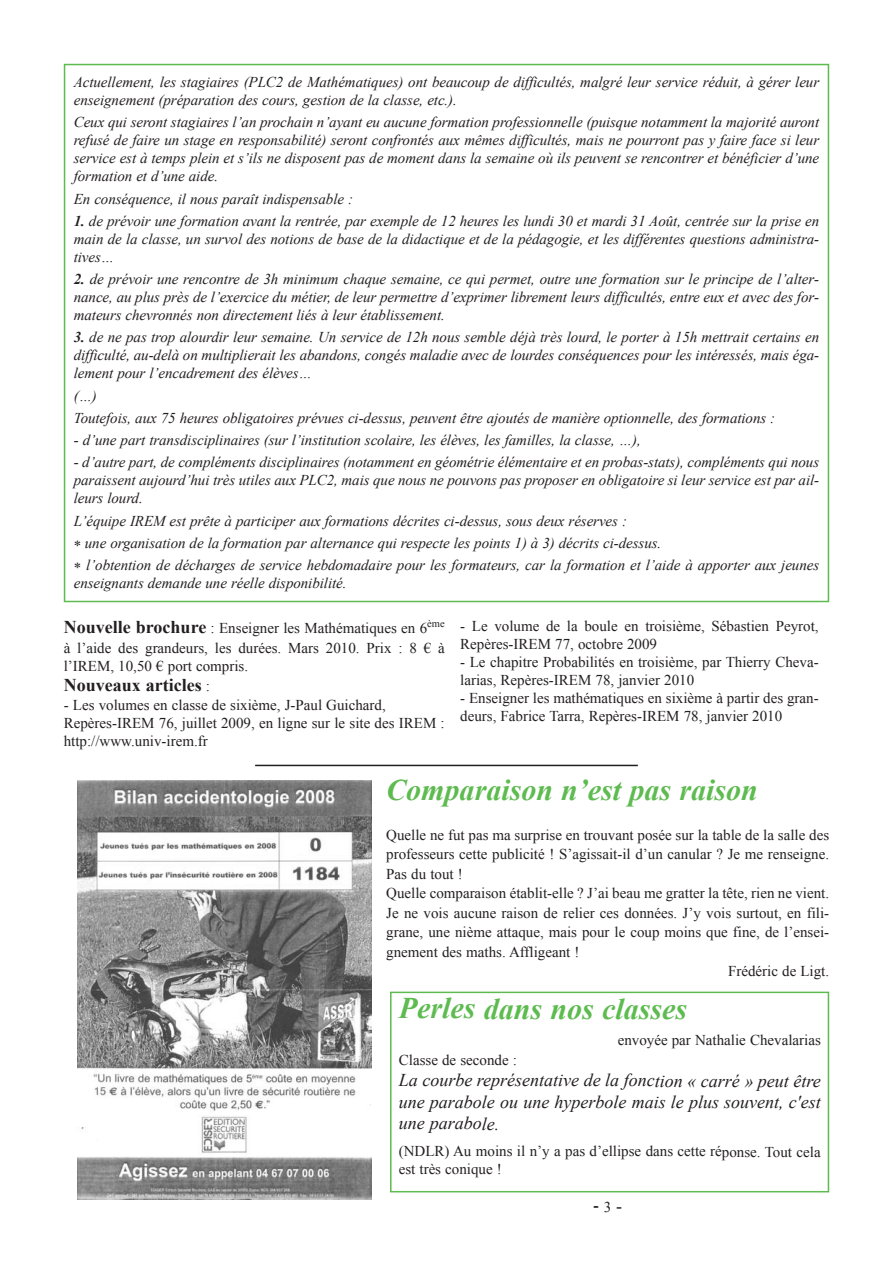
<style>
.page{position:relative;width:893px;height:1263px;background:#fff}
.page>*{position:absolute;margin:0;border:0;box-sizing:border-box;transform-origin:0 0}
.t1{font:italic 700 30px "Times New Roman";color:#5ebb50}
.t2{font:italic 18px/21.5px "Times New Roman";color:#231f20;text-align:justify}
.t3{font:700 18px "Times New Roman";color:#231f20}
.t4{font:18px "Helvetica";color:#231f20}
.t5{font:italic 15px/18px "Times New Roman";letter-spacing:-.005em;color:#231f20;text-align:justify}
.t6{font:15px/18px "Times New Roman";color:#231f20}
.s1{font-weight:700}
.s2{font-weight:700;font-size:18px}
.s3{font-weight:400;font-size:15px}
.s4{font-family:"Times New Roman";font-size:15px}
.s5{font-family:"Times New Roman"}
</style>
<div class="page">
<div style="left:390px;top:992px;width:439px;height:200px;border:2px solid #5ebb50"></div>
<hr style="left:255px;top:765px;width:383px;height:1px;background:#231f20">
<img style="left:77px;top:781px;width:294px;height:418px">
<p class="t5" style="left:74px;top:73px;width:747px">Actuellement, les stagiaires (PLC2 de Mathématiques) ont beaucoup de difficultés, malgré leur service réduit, à gérer leur enseignement (préparation des cours, gestion de la classe, etc.).</p>
<p class="t5" style="left:74px;top:113px;width:747px">Ceux qui seront stagiaires l’an prochain n’ayant eu aucune formation professionnelle (puisque notamment la majorité auront refusé de faire un stage en responsabilité) seront confrontés aux mêmes difficultés, mais ne pourront pas y faire face si leur service est à temps plein et s’ils ne disposent pas de moment dans la semaine où ils peuvent se rencontrer et bénéficier d’une formation et d’une aide.</p>
<p class="t5" style="left:74px;top:190px;width:281px">En conséquence, il nous paraît indispensable :</p>
<p class="t5" style="left:74px;top:212px;width:747px"><span class="s1">1.</span> de prévoir une formation avant la rentrée, par exemple de 12 heures les lundi 30 et mardi 31 Août, centrée sur la prise en main de la classe, un survol des notions de base de la didactique et de la pédagogie, et les différentes questions administra&shy;tives…</p>
<p class="t5" style="left:74px;top:270px;width:747px"><span class="s1">2.</span> de prévoir une rencontre de 3h minimum chaque semaine, ce qui permet, outre une formation sur le principe de l’alter&shy;nance, au plus près de l’exercice du métier, de leur permettre d’exprimer librement leurs difficultés, entre eux et avec des for&shy;mateurs chevronnés non directement liés à leur établissement.</p>
<p class="t5" style="left:74px;top:328px;width:747px"><span class="s1">3.</span> de ne pas trop alourdir leur semaine. Un service de 12h nous semble déjà très lourd, le porter à 15h mettrait certains en difficulté, au-delà on multiplierait les abandons, congés maladie avec de lourdes conséquences pour les intéressés, mais éga&shy;lement pour l’encadrement des élèves…</p>
<p class="t5" style="left:74px;top:384px;width:703px;line-height:22.2px">(…)<br>Toutefois, aux 75 heures obligatoires prévues ci-dessus, peuvent être ajoutés de manière optionnelle, des formations :</p>
<p class="t5" style="left:74px;top:431px;width:568px">- d’une part transdisciplinaires (sur l’institution scolaire, les élèves, les familles, la classe, …),</p>
<p class="t5" style="left:74px;top:453px;width:747px">- d’autre part, de compléments disciplinaires (notamment en géométrie élémentaire et en probas-stats), compléments qui nous paraissent aujourd’hui très utiles aux PLC2, mais que nous ne pouvons pas proposer en obligatoire si leur service est par ail&shy;leurs lourd.</p>
<p class="t5" style="left:74px;top:510px;width:747px;line-height:22.2px;text-align:left">L’équipe IREM est prête à participer aux formations décrites ci-dessus, sous deux réserves :<br>* une organisation de la formation par alternance qui respecte les points 1) à 3) décrits ci-dessus.<br>* l’obtention de décharges de service hebdomadaire pour les formateurs, car la formation et l’aide à apporter aux jeunes</p>
<p class="t5" style="left:74px;top:574px;width:274px">enseignants demande une réelle disponibilité.</p>
<p class="t6" style="left:64px;top:618px;width:382px;line-height:19.8px"><span class="s2">Nouvelle brochure</span> : Enseigner les Mathématiques en 6<sup>ème </sup>à l’aide des grandeurs, les durées. Mars 2010. Prix : 8 € à</p>
<p class="t6" style="left:64px;top:657px;width:186px">l’IREM, 10,50 € port compris.</p>
<p class="t3" style="left:64px;top:675px;width:148px">Nouveaux articles <span class="s3">:</span></p>
<p class="t6" style="left:64px;top:696px;width:382px">- Les volumes en classe de sixième, J-Paul Guichard,<br>Repères-IREM 76, juillet 2009, en ligne sur le site des IREM : http://www.univ-irem.fr</p>
<p class="t6" style="left:460px;top:617px;width:360px">- Le volume de la boule en troisième, Sébastien Peyrot,<br>Repères-IREM 77, octobre 2009</p>
<p class="t6" style="left:460px;top:653px;width:360px">- Le chapitre Probabilités en troisième, par Thierry Cheva&shy;larias, Repères-IREM 78, janvier 2010</p>
<p class="t6" style="left:460px;top:689px;width:360px">- Enseigner les mathématiques en sixième à partir des gran&shy;deurs, Fabrice Tarra, Repères-IREM 78, janvier 2010</p>
<h1 class="t1" style="left:386px;top:774px;width:373px">Comparaison n’est pas raison</h1>
<p class="t6" style="left:386px;top:826px;width:444px">Quelle ne fut pas ma surprise en trouvant posée sur la table de la salle des</p>
<p class="t6" style="left:386px;top:845px;width:444px">professeurs cette publicité ! S’agissait-il d’un canular ? Je me renseigne.</p>
<p class="t6" style="left:386px;top:865px;width:78px">Pas du tout !</p>
<p class="t6" style="left:386px;top:884px;width:444px">Quelle comparaison établit-elle ? J’ai beau me gratter la tête, rien ne vient.</p>
<p class="t6" style="left:386px;top:904px;width:444px">Je ne vois aucune raison de relier ces données. J’y vois surtout, en fili-</p>
<p class="t6" style="left:386px;top:923px;width:444px">grane, une nième attaque, mais pour le coup moins que fine, de l’ensei-</p>
<p class="t6" style="left:386px;top:943px;width:195px">gnement des maths. Affligeant !</p>
<p class="t6" style="left:728px;top:962px;width:103px">Frédéric de Ligt.</p>
<h1 class="t1" style="left:399px;top:992px;width:290px">Perles dans nos classes</h1>
<p class="t6" style="left:618px;top:1031px;width:205px">envoyée par Nathalie Chevalarias</p>
<p class="t6" style="left:399px;top:1050px;width:120px">Classe de seconde :</p>
<p class="t2" style="left:399px;top:1070px;width:424px">La courbe représentative de la fonction « carré » peut être une parabole ou une hyperbole mais le plus souvent, c'est une parabole.</p>
<p class="t6" style="left:399px;top:1142px;width:423px">(NDLR) Au moins il n’y a pas d’ellipse dans cette réponse. Tout cela est très conique !</p>
<p class="t4" style="left:593px;top:1198px;width:31px">-<span class="s4">3</span><span class="s5">-</span></p>
</div>
